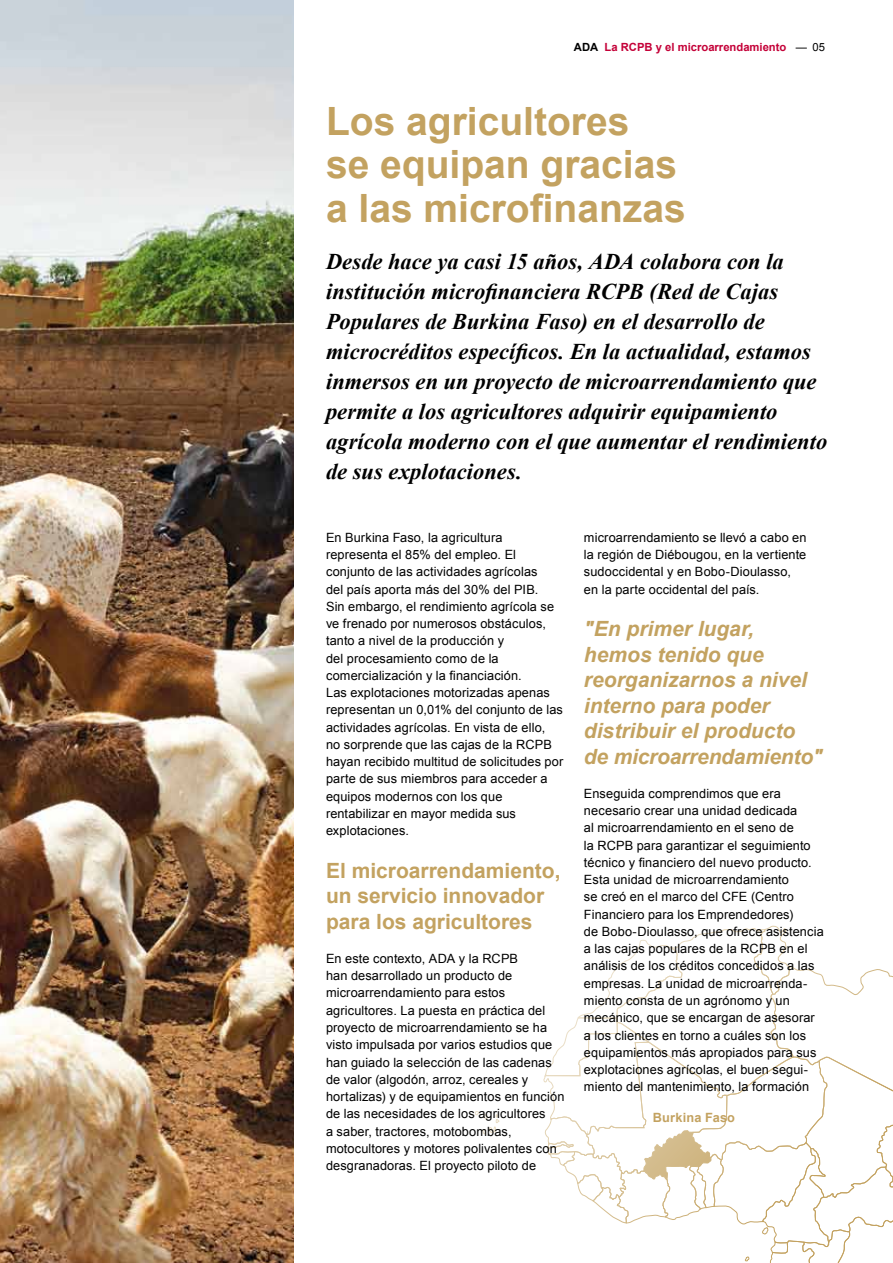
<style>
.page{position:relative;width:893px;height:1263px;background:#fff}
.page>*{position:absolute;margin:0;border:0;box-sizing:border-box;transform-origin:0 0}
.t1{font:700 39px/43.5px "Arial";color:#c3a260}
.t2{font:italic 700 22.5px/30px "Times New Roman";color:#000}
.t3{font:italic 700 21px/25.5px "Arial";color:#c3a260}
.t4{font:700 21px/25.5px "Arial";color:#c3a260}
.t5{font:12.75px/17.2px "Arial";letter-spacing:.01em;color:#000}
.t6{font:700 12.75px "Arial";letter-spacing:.01em;color:#c3a260}
.t7{font:700 11.25px "Arial";color:#c40038}
.s1{color:#000}
.s2{font-weight:400;color:#000}
</style>
<div class="page">
<svg style="left:475px;top:1111px;width:25px;height:23px"></svg>
<svg style="left:543px;top:926px;width:350px;height:337px"></svg>
<img style="left:0;top:0;width:293px;height:1263px">
<p class="t7" style="left:574px;top:39px;width:253px"><span class="s1">ADA</span> La RCPB y el microarrendamiento <span class="s2">— 05</span></p>
<h1 class="t1" style="left:326px;top:101px;width:361px">Los agricultores<br>se equipan gracias a las microfinanzas</h1>
<p class="t2" style="left:326px;top:246px;width:503px">Desde hace ya casi 15 años, ADA colabora con la institución microfinanciera RCPB (Red de Cajas Populares de Burkina Faso) en el desarrollo de microcréditos específicos. En la actualidad, estamos inmersos en un proyecto de microarrendamiento que permite a los agricultores adquirir equipamiento agrícola moderno con el que aumentar el rendimiento de sus explotaciones.</p>
<p class="t5" style="left:326px;top:529px;width:239px">En Burkina Faso, la agricultura representa el 85% del empleo. El conjunto de las actividades agrícolas<br>del país aporta más del 30% del PIB.<br>Sin embargo, el rendimiento agrícola se ve frenado por numerosos obstáculos, tanto a nivel de la producción y<br>del procesamiento como de la comercialización y la financiación.<br>Las explotaciones motorizadas apenas representan un 0,01% del conjunto de las actividades agrícolas. En vista de ello,<br>no sorprende que las cajas de la RCPB hayan recibido multitud de solicitudes por parte de sus miembros para acceder a equipos modernos con los que rentabilizar en mayor medida sus explotaciones.</p>
<h3 class="t4" style="left:326px;top:858px;width:236px">El microarrendamiento, un servicio innovador para los agricultores</h3>
<p class="t5" style="left:326px;top:950px;width:240px">En este contexto, ADA y la RCPB<br>han desarrollado un producto de microarrendamiento para estos agricultores. La puesta en práctica del proyecto de microarrendamiento se ha visto impulsada por varios estudios que han guiado la selección de las cadenas de valor (algodón, arroz, cereales y hortalizas) y de equipamientos en función de las necesidades de los agricultores<br>a saber, tractores, motobombas, motocultores y motores polivalentes con desgranadoras. El proyecto piloto de</p>
<p class="t5" style="left:584px;top:529px;width:224px">microarrendamiento se llevó a cabo en la región de Diébougou, en la vertiente sudoccidental y en Bobo-Dioulasso, en la parte occidental del país.</p>
<h3 class="t3" style="left:584px;top:616px;width:240px">"En primer lugar, hemos tenido que reorganizarnos a nivel interno para poder distribuir el producto de microarrendamiento"</h3>
<p class="t5" style="left:584px;top:785px;width:241px">Enseguida comprendimos que era necesario crear una unidad dedicada<br>al microarrendamiento en el seno de<br>la RCPB para garantizar el seguimiento técnico y financiero del nuevo producto.<br>Esta unidad de microarrendamiento<br>se creó en el marco del CFE (Centro Financiero para los Emprendedores)<br>de Bobo-Dioulasso, que ofrece asistencia a las cajas populares de la RCPB en el análisis de los créditos concedidos a las empresas. La unidad de microarrenda&shy;miento consta de un agrónomo y un mecánico, que se encargan de asesorar a los clientes en torno a cuáles son los equipamientos más apropiados para sus explotaciones agrícolas, el buen segui&shy;miento del mantenimiento, la formación</p>
<p class="t6" style="left:653px;top:1109px;width:83px">Burkina Faso</p>
</div>
